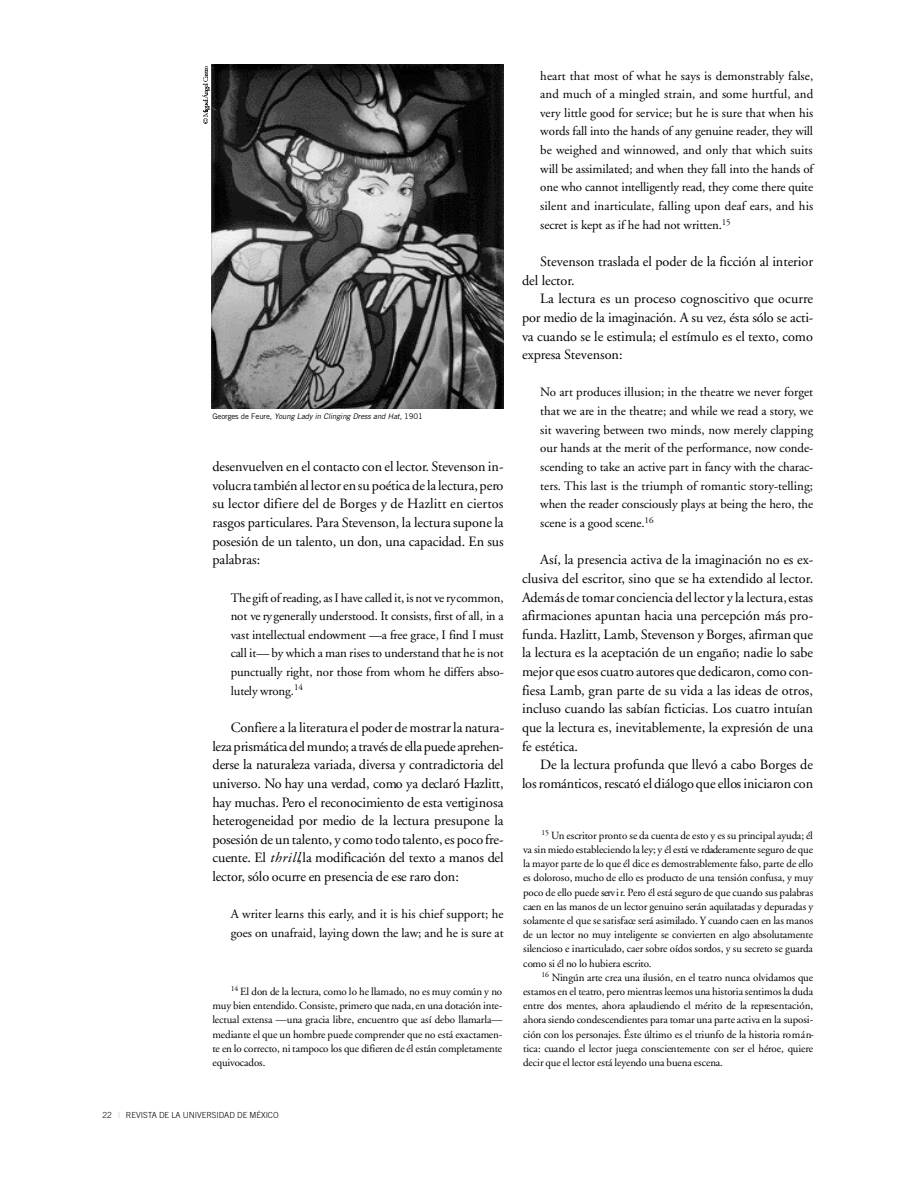
<style>
.page{position:relative;width:918px;height:1188px;background:#fff}
.page>*{position:absolute;margin:0;border:0;box-sizing:border-box;transform-origin:0 0}
.t1{font:14.25px/18.6px "Adobe Garamond";letter-spacing:-.005em;color:#000;text-align:justify}
.t2{font:12.9px/18.6px "Adobe Garamond";letter-spacing:-.005em;color:#000;text-align:justify}
.t3{font:10.95px/14.2px "Adobe Garamond";color:#000;text-align:justify}
.t4{font:300 8.4px "Trade Gothic";letter-spacing:-.01em;color:#000}
.t5{font:italic 7.8px "Trade Gothic";letter-spacing:-.01em;color:#000}
.s1{font-style:normal}
.s2{font-style:italic}
.s3{font-weight:400;color:#bfbfbf}
</style>
<div class="page">
<img style="left:211px;top:64px;width:292px;height:344px">
<svg style="left:202px;top:66px;width:7px;height:57px"></svg>
<p class="t5" style="left:212px;top:413px;width:212px"><span class="s1">Georges de Feure,</span> Young Lady in Clinging Dress and Hat<span class="s1">, 1901</span></p>
<p class="t1" style="left:212px;top:458px;width:293px">d e se n v u e lven en el contacto con el lector. Ste venson in&shy;volucra también al lector ensu poética de la lectura, pero su lector difiere del de Borges y de Hazlitt en cierto s rasgos partic u la res. Para Ste venson, la lectura supone la posesión de un talento, un don, una capacidad. En sus palabras:</p>
<p class="t2" style="left:231px;top:589px;width:275px">The gift of reading, as I have called it, is not ve ry common, not ve ry generally understood. It consists, first of all, in a vast intellectual endowment —a free grace, I find I must call it— by which a man rises to understand that he is not punctually right, nor those from whom he differs abso&shy;lutely wro n g .<sup>1</sup> <sup>4</sup></p>
<p class="t1" style="left:212px;top:719px;width:293px;text-indent:18px">C o n fie re a la literatura el poder de mostrar la natura&shy;leza prismática del mundo; a través de ellapuede apre h e n&shy;derse la naturaleza variada, diversa y contradictoria del u n ive rso. No hay una ve rdad, como ya declaró Ha z litt, hay muchas. Pe ro el reconocimiento de esta ve rtig in o sa h e te rogeneidad por medio de la lectura presupone la posesión de untalento, y como todo talento, es poco fre&shy;cuente. El <span class="s2">th r ill</span>, la modificación del texto a manos del le c to r, sólo ocurre en presencia de ese raro don:</p>
<p class="t2" style="left:231px;top:906px;width:275px">A writer learns this early, and it is his chief support; he goes on unafraid, laying down the law; and he is sure at</p>
<p class="t3" style="left:212px;top:985px;width:292px;text-indent:18px"><sup>1</sup> <sup>4</sup> El don de la lectura, como lo he llamado, no es muy común y no muy bien entendido.Consiste, primero que nada,en una dotación inte&shy;lectual extensa —una gracia libre, encuentro que así debo llamarla— mediante el que un hombre puede comprender que no está exactamen&shy;te en lo correcto, ni tampoco los que difieren de él están completamente e q u ivo c a d o s.</p>
<p class="t4" style="left:103px;top:1112px;width:178px">22 <span class="s3">|</span> REVISTA DE LA UNIVERSIDAD DE MÉXICO</p>
<p class="t2" style="left:540px;top:67px;width:275px">heart that most of what he says is demonstrably false, and much of a mingled strain, and some hurtful, and very little good for service; but he is sure that when his words fall into the hands of any genuine reader, they will be weighed and winnowed, and only that which suits will be assimilated; and when they fall into the hands of one who cannot intelligently read, they come there quite silent and inarticulate, falling upon deaf ears, and his secret is kept as if he had not written.<sup>15</sup></p>
<p class="t1" style="left:522px;top:254px;width:293px;text-indent:18px">Stevenson traslada el poder de la ficción al interior del lector.</p>
<p class="t1" style="left:522px;top:291px;width:293px;text-indent:18px">La lectura es un proceso cognoscitivo que ocurre por medio de la imaginación. A su vez, ésta sólo se acti&shy;va cuando se le estimula; el estímulo es el texto, como expresa Stevenson:</p>
<p class="t2" style="left:540px;top:384px;width:275px">No art produces illusion; in the theatre we never forget that we are in the theatre; and while we read a story, we sit wavering between two minds, now merely clapping our hands at the merit of the performance, now conde&shy;scending to take an active part in fancy with the charac&shy;ters. This last is the triumph of romantic story-telling; when the reader consciously plays at being the hero, the scene is a good scene.<sup>16</sup></p>
<p class="t1" style="left:522px;top:552px;width:293px;text-indent:18px">Así, la presencia activa de la imaginación no es ex&shy;clusiva del escritor, sino que se ha extendido al lector.<br>Además de tomar conciencia del lector y la lectura, estas afirmaciones apuntan hacia una percepción más pro&shy;funda. Hazlitt, Lamb, Ste venson y Borges, afirman que la lectura es la aceptación de un engaño; nadie lo sabe mejor que esos cuatro autores que dedicaron, como con&shy;fiesa Lamb, gran parte de su vida a las ideas de otros, incluso cuando las sabían ficticias. Los cuatro intuían que la lectura es, inevitablemente, la expresión de una fe estética.</p>
<p class="t1" style="left:522px;top:756px;width:293px;text-align:right">De la lectura profunda que llevó a cabo Borges de<br>los románticos, rescató el diálogo queellos iniciaron con</p>
<p class="t3" style="left:523px;top:829px;width:291px;text-indent:18px"><sup>1</sup> <sup>5</sup> Un escritor pronto se da cuenta de esto y es su principal ayuda; él va sinmiedo estableciendo la ley; y élestá ve rdaderamente seguro de que la mayor parte de lo que él dice es demostrablemente falso, parte de ello es doloroso, mucho de ello es producto de una tensión confusa, y muy poco de ello puede serv i r. Pe ro él está seguro de que cuando sus palabras caen en las manos de un lector genuino serán aquilatadas y depuradas y solamente el que se satisface será asimilado. Y cuando caen en las manos de un lector no muy inteligente se convierten en algo absolutamente silencioso e inarticulado, caer sobre oídos sordos, y su secreto se guard a como si él no lo hubiera escrito.</p>
<p class="t3" style="left:523px;top:971px;width:292px;text-indent:18px"><sup>1</sup> <sup>6</sup> Ningún arte crea una ilusión, en el teatro nunca olvidamos que estamos en el teatro, pero mientras leemos una historia sentimos la duda e n tre dos mentes, ahora aplaudiendo el mérito de la re p re se n ta c ió n , ahora siendo condescendientes para tomar una parte activa en la suposi&shy;ción con los personajes. Éste último es el triunfo de la historia ro m á n&shy;tica: cuando el lector juega conscientemente con ser el héroe, quiere decir que el lector está leyendo una buena escena.</p>
</div>
